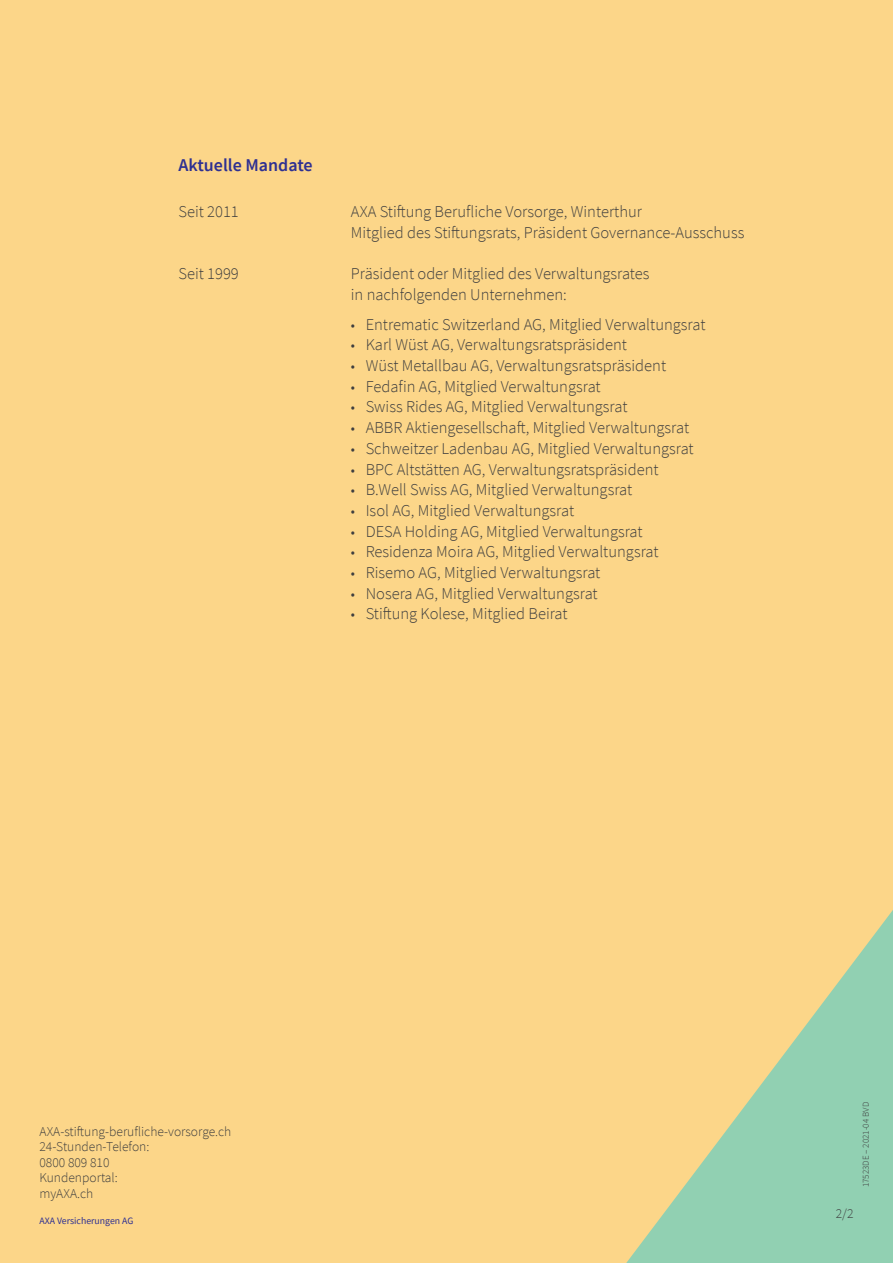
<style>
.page{position:relative;width:893px;height:1263px;background:#fcd689}
.page>*{position:absolute;margin:0;border:0;box-sizing:border-box;transform-origin:0 0}
.t1{font:600 18px "Source Sans Pro";color:#2e3092}
.t2{font:300 16.5px/20.7px "Source Sans Pro";color:#3e3e3f}
.t3{font:300 13.5px/15.5px "Source Sans Pro";color:#3e3e3f}
.t4{font:9.75px "Source Sans Pro";color:#2e3092}
.t5{font:300 9px "Source Sans Pro";letter-spacing:.005em;color:#3e3e3f}
.s1{font-size:15px}
</style>
<div class="page">
<svg style="left:178px;top:582px;width:715px;height:681px;background:#f2d58c"></svg>
<p class="t1" style="left:178px;top:154px;width:136px">Aktuelle Mandate</p>
<p class="t2" style="left:178px;top:201px;width:62px">Seit 2011</p>
<p class="t2" style="left:178px;top:263px;width:62px">Seit 1999</p>
<p class="t2" style="left:351px;top:201px;width:395px">AXA Stiftung Berufliche Vorsorge, Winterthur<br>Mitglied des Stiftungsrats, Präsident Governance-Ausschuss</p>
<p class="t2" style="left:351px;top:263px;width:300px">Präsident oder Mitglied des Verwaltungsrates in nachfolgenden Unternehmen:</p>
<p class="t2" style="left:351px;top:314px;width:356px"><span class="s1">•</span> Entrematic Switzerland AG, Mitglied Verwaltungsrat</p>
<p class="t2" style="left:351px;top:335px;width:278px"><span class="s1">•</span> Karl Wüst AG, Verwaltungsratspräsident</p>
<p class="t2" style="left:351px;top:355px;width:317px"><span class="s1">•</span> Wüst Metallbau AG, Verwaltungsratspräsident</p>
<p class="t2" style="left:351px;top:376px;width:251px"><span class="s1">•</span> Fedafin AG, Mitglied Verwaltungsrat</p>
<p class="t2" style="left:351px;top:397px;width:278px"><span class="s1">•</span> Swiss Rides AG, Mitglied Verwaltungsrat</p>
<p class="t2" style="left:351px;top:417px;width:340px"><span class="s1">•</span> ABBR Aktiengesellschaft, Mitglied Verwaltungsrat</p>
<p class="t2" style="left:351px;top:438px;width:344px"><span class="s1">•</span> Schweitzer Ladenbau AG, Mitglied Verwaltungsrat</p>
<p class="t2" style="left:351px;top:459px;width:309px"><span class="s1">•</span> BPC Altstätten AG, Verwaltungsratspräsident</p>
<p class="t2" style="left:351px;top:479px;width:283px"><span class="s1">•</span> B.Well Swiss AG, Mitglied Verwaltungsrat</p>
<p class="t2" style="left:351px;top:500px;width:225px"><span class="s1">•</span> Isol AG, Mitglied Verwaltungsrat</p>
<p class="t2" style="left:351px;top:521px;width:293px"><span class="s1">•</span> DESA Holding AG, Mitglied Verwaltungsrat</p>
<p class="t2" style="left:351px;top:542px;width:309px"><span class="s1">•</span> Residenza Moira AG, Mitglied Verwaltungsrat</p>
<p class="t2" style="left:351px;top:562px;width:251px"><span class="s1">•</span> Risemo AG, Mitglied Verwaltungsrat</p>
<p class="t2" style="left:351px;top:583px;width:248px"><span class="s1">•</span> Nosera AG, Mitglied Verwaltungsrat</p>
<p class="t2" style="left:351px;top:604px;width:218px"><span class="s1">•</span> Stiftung Kolese, Mitglied Beirat</p>
<p class="t3" style="left:39px;top:1123px;width:193px">AXA-stiftung-berufliche-vorsorge.ch<br>24-Stunden-Telefon:<br>0800 809 810<br>Kundenportal:<br>myAXA.ch</p>
<p class="t4" style="left:39px;top:1214px;width:95px">AXA Versicherungen AG</p>
<p class="t3" style="left:836px;top:1206px;width:19px">2/2</p>
<p class="t5" style="left:860px;top:1187px;width:87px;rotate:-90deg">17523DE – 2021-04 BVD</p>
</div>
